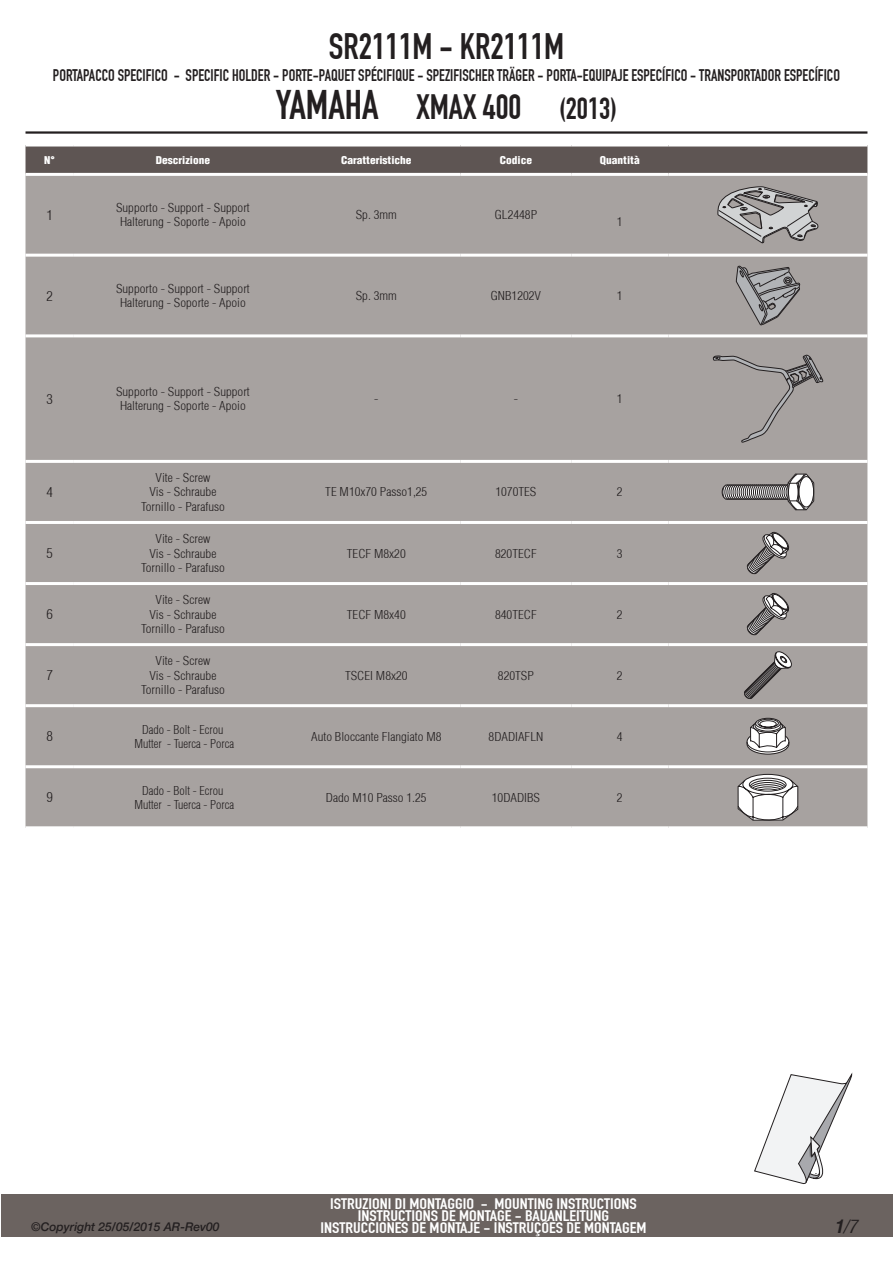
<style>
.page{position:relative;width:893px;height:1263px;background:#fff}
.page>*{position:absolute;margin:0;border:0;box-sizing:border-box;transform-origin:0 0}
.t1{font:36px "DIN Engschrift Alternate";color:#231f20}
.t2{font:34.5px "DIN Engschrift Alternate";color:#231f20}
.t3{font:italic condensed 18px "Helvetica";color:#231f20}
.t4{font:16.5px "DIN Engschrift Alternate";color:#231f20;scale:.95 1}
.t5{font:15px/12px "DIN Engschrift Alternate";color:#fff;text-align:center;scale:1.2 1}
.t6{font:300 condensed 13.5px "Helvetica";color:#231f20;scale:1.08 1}
.t7{font:300 condensed 12px "Helvetica";color:#231f20;scale:1.08 1}
.t8{font:300 condensed 12px "Helvetica";color:#231f20}
.t9{font:italic 500 12px "Helvetica Neue";color:#231f20}
.t10{font:900 condensed 10.5px "Helvetica";color:#fff;scale:1.08 1}
.s1{font-size:40.5px}
.s2{font-size:30px}
.s3{font-weight:700}
</style>
<div class="page">
<div style="left:1px;top:1194px;width:891px;height:43px;background:#6b6360"></div>
<hr style="left:26px;top:131px;width:841px;height:3px;background:#231f20">
<div style="left:26px;top:147px;width:841px;height:26px;background:#5e5553"></div>
<div style="left:26px;top:176px;width:841px;height:650px;background:#a7a2a0"></div>
<hr style="left:26px;top:254px;width:48px;height:3px;background:#fff">
<hr style="left:74px;top:254px;width:218px;height:3px;background:#fff">
<hr style="left:292px;top:254px;width:169px;height:3px;background:#fff">
<hr style="left:461px;top:254px;width:110px;height:3px;background:#fff">
<hr style="left:571px;top:254px;width:97px;height:3px;background:#fff">
<hr style="left:26px;top:334px;width:48px;height:3px;background:#fff">
<hr style="left:74px;top:334px;width:218px;height:3px;background:#fff">
<hr style="left:292px;top:334px;width:169px;height:3px;background:#fff">
<hr style="left:461px;top:334px;width:110px;height:3px;background:#fff">
<hr style="left:571px;top:334px;width:97px;height:3px;background:#fff">
<hr style="left:26px;top:460px;width:48px;height:3px;background:#fff">
<hr style="left:74px;top:460px;width:218px;height:3px;background:#fff">
<hr style="left:292px;top:460px;width:169px;height:3px;background:#fff">
<hr style="left:461px;top:460px;width:110px;height:3px;background:#fff">
<hr style="left:571px;top:460px;width:97px;height:3px;background:#fff">
<hr style="left:26px;top:521px;width:48px;height:3px;background:#fff">
<hr style="left:74px;top:521px;width:218px;height:3px;background:#fff">
<hr style="left:292px;top:521px;width:169px;height:3px;background:#fff">
<hr style="left:461px;top:521px;width:110px;height:3px;background:#fff">
<hr style="left:571px;top:521px;width:97px;height:3px;background:#fff">
<hr style="left:26px;top:582px;width:48px;height:3px;background:#fff">
<hr style="left:74px;top:582px;width:218px;height:3px;background:#fff">
<hr style="left:292px;top:582px;width:169px;height:3px;background:#fff">
<hr style="left:461px;top:582px;width:110px;height:3px;background:#fff">
<hr style="left:571px;top:582px;width:97px;height:3px;background:#fff">
<hr style="left:26px;top:643px;width:48px;height:3px;background:#fff">
<hr style="left:74px;top:643px;width:218px;height:3px;background:#fff">
<hr style="left:292px;top:643px;width:169px;height:3px;background:#fff">
<hr style="left:461px;top:643px;width:110px;height:3px;background:#fff">
<hr style="left:571px;top:643px;width:97px;height:3px;background:#fff">
<hr style="left:26px;top:704px;width:48px;height:3px;background:#fff">
<hr style="left:74px;top:704px;width:218px;height:3px;background:#fff">
<hr style="left:292px;top:704px;width:169px;height:3px;background:#fff">
<hr style="left:461px;top:704px;width:110px;height:3px;background:#fff">
<hr style="left:571px;top:704px;width:97px;height:3px;background:#fff">
<hr style="left:668px;top:704px;width:199px;height:3px;background:#fff">
<hr style="left:26px;top:765px;width:48px;height:3px;background:#fff">
<hr style="left:74px;top:765px;width:218px;height:3px;background:#fff">
<hr style="left:292px;top:765px;width:169px;height:3px;background:#fff">
<hr style="left:461px;top:765px;width:110px;height:3px;background:#fff">
<hr style="left:571px;top:765px;width:97px;height:3px;background:#fff">
<hr style="left:668px;top:765px;width:199px;height:3px;background:#fff">
<hr style="left:668px;top:521px;width:199px;height:3px;background:#fff">
<hr style="left:668px;top:582px;width:199px;height:3px;background:#fff">
<hr style="left:668px;top:643px;width:199px;height:3px;background:#fff">
<hr style="left:668px;top:254px;width:199px;height:3px;background:#fff">
<hr style="left:668px;top:334px;width:199px;height:3px;background:#fff">
<hr style="left:668px;top:460px;width:199px;height:3px;background:#fff">
<svg style="left:717px;top:186px;width:102px;height:57px;background:#a09e9e"></svg>
<svg style="left:736px;top:266px;width:64px;height:59px;background:#939192"></svg>
<svg style="left:713px;top:355px;width:110px;height:88px;background:#9e9998"></svg>
<svg style="left:722px;top:473px;width:93px;height:38px;background:#9d9a99"></svg>
<svg style="left:746px;top:532px;width:43px;height:43px;background:#959190"></svg>
<svg style="left:746px;top:593px;width:43px;height:44px;background:#959191"></svg>
<svg style="left:744px;top:651px;width:49px;height:49px;background:#938e8d"></svg>
<svg style="left:746px;top:718px;width:43px;height:37px"></svg>
<svg style="left:737px;top:774px;width:62px;height:50px"></svg>
<svg style="left:754px;top:1074px;width:98px;height:110px"></svg>
<h1 class="t1" style="left:329px;top:25px;width:237px">SR2111M - KR2111M</h1>
<h3 class="t4" style="left:53px;top:65px;width:830px">PORTAPACCO SPECIFICO - SPECIFIC HOLDER - PORTE-PAQUET SPÉCIFIQUE - SPEZIFISCHER TRÄGER - PORTA-EQUIPAJE ESPECÍFICO - TRANSPORTADOR ESPECÍFICO</h3>
<h2 class="t2" style="left:276px;top:87px;width:342px"><span class="s1">YAMAHA</span> XMAX 400 <span class="s2">(2013)</span></h2>
<p class="t10" style="left:44px;top:153px;width:12px">N°</p>
<p class="t10" style="left:156px;top:153px;width:52px">Descrizione</p>
<p class="t10" style="left:341px;top:153px;width:67px">Caratteristiche</p>
<p class="t10" style="left:500px;top:153px;width:31px">Codice</p>
<p class="t10" style="left:600px;top:153px;width:38px">Quantità</p>
<p class="t6" style="left:46px;top:206px;width:7px">1</p>
<p class="t7" style="left:116px;top:200px;width:125px">Supporto - Support - Support</p>
<p class="t7" style="left:120px;top:215px;width:118px">Halterung - Soporte - Apoio</p>
<p class="t7" style="left:356px;top:207px;width:39px">Sp. 3mm</p>
<p class="t7" style="left:495px;top:207px;width:41px">GL2448P</p>
<p class="t7" style="left:617px;top:215px;width:7px">1</p>
<p class="t6" style="left:46px;top:287px;width:7px">2</p>
<p class="t7" style="left:116px;top:281px;width:125px">Supporto - Support - Support</p>
<p class="t7" style="left:120px;top:295px;width:118px">Halterung - Soporte - Apoio</p>
<p class="t7" style="left:356px;top:288px;width:39px">Sp. 3mm</p>
<p class="t7" style="left:491px;top:288px;width:48px">GNB1202V</p>
<p class="t7" style="left:617px;top:288px;width:7px">1</p>
<p class="t6" style="left:46px;top:390px;width:7px">3</p>
<p class="t7" style="left:116px;top:384px;width:125px">Supporto - Support - Support</p>
<p class="t7" style="left:120px;top:398px;width:118px">Halterung - Soporte - Apoio</p>
<p class="t7" style="left:374px;top:391px;width:5px">-</p>
<p class="t7" style="left:514px;top:391px;width:5px">-</p>
<p class="t7" style="left:617px;top:391px;width:7px">1</p>
<p class="t6" style="left:46px;top:484px;width:7px">4</p>
<p class="t7" style="left:156px;top:470px;width:52px">Vite - Screw</p>
<p class="t7" style="left:149px;top:485px;width:63px">Vis - Schraube</p>
<p class="t7" style="left:141px;top:499px;width:79px">Tornillo - Parafuso</p>
<p class="t7" style="left:325px;top:485px;width:96px">TE M10x70 Passo1,25</p>
<p class="t7" style="left:495px;top:485px;width:39px">1070TES</p>
<p class="t7" style="left:617px;top:485px;width:7px">2</p>
<p class="t6" style="left:46px;top:545px;width:7px">5</p>
<p class="t7" style="left:156px;top:531px;width:52px">Vite - Screw</p>
<p class="t7" style="left:149px;top:546px;width:63px">Vis - Schraube</p>
<p class="t7" style="left:141px;top:560px;width:79px">Tornillo - Parafuso</p>
<p class="t7" style="left:347px;top:546px;width:56px">TECF M8x20</p>
<p class="t7" style="left:495px;top:546px;width:40px">820TECF</p>
<p class="t7" style="left:617px;top:546px;width:7px">3</p>
<p class="t6" style="left:46px;top:606px;width:7px">6</p>
<p class="t7" style="left:156px;top:592px;width:52px">Vite - Screw</p>
<p class="t7" style="left:149px;top:607px;width:63px">Vis - Schraube</p>
<p class="t7" style="left:141px;top:621px;width:79px">Tornillo - Parafuso</p>
<p class="t7" style="left:347px;top:607px;width:56px">TECF M8x40</p>
<p class="t7" style="left:495px;top:607px;width:40px">840TECF</p>
<p class="t7" style="left:617px;top:607px;width:7px">2</p>
<p class="t6" style="left:46px;top:667px;width:7px">7</p>
<p class="t7" style="left:156px;top:653px;width:52px">Vite - Screw</p>
<p class="t7" style="left:149px;top:668px;width:63px">Vis - Schraube</p>
<p class="t7" style="left:141px;top:682px;width:79px">Tornillo - Parafuso</p>
<p class="t7" style="left:345px;top:668px;width:59px">TSCEI M8x20</p>
<p class="t7" style="left:498px;top:668px;width:35px">820TSP</p>
<p class="t7" style="left:617px;top:668px;width:7px">2</p>
<p class="t6" style="left:46px;top:728px;width:7px">8</p>
<p class="t8" style="left:142px;top:722px;width:83px">Dado - Bolt - Ecrou</p>
<p class="t8" style="left:134px;top:736px;width:101px">Mutter - Tuerca - Porca</p>
<p class="t7" style="left:311px;top:729px;width:122px">Auto Bloccante Flangiato M8</p>
<p class="t7" style="left:489px;top:729px;width:52px">8DADIAFLN</p>
<p class="t7" style="left:617px;top:729px;width:7px">4</p>
<p class="t6" style="left:46px;top:789px;width:7px">9</p>
<p class="t8" style="left:142px;top:783px;width:83px">Dado - Bolt - Ecrou</p>
<p class="t8" style="left:134px;top:797px;width:101px">Mutter - Tuerca - Porca</p>
<p class="t7" style="left:326px;top:790px;width:95px">Dado M10 Passo 1.25</p>
<p class="t7" style="left:492px;top:790px;width:46px">10DADIBS</p>
<p class="t7" style="left:617px;top:790px;width:7px">2</p>
<p class="t9" style="left:31px;top:1220px;width:190px">©Copyright 25/05/2015 AR-Rev00</p>
<p class="t5" style="left:320px;top:1197px;width:273px">ISTRUZIONI DI MONTAGGIO - MOUNTING INSTRUCTIONS<br>INSTRUCTIONS DE MONTAGE - BAUANLEITUNG<br>INSTRUCCIONES DE MONTAJE - INSTRUÇÕES DE MONTAGEM</p>
<p class="t3" style="left:834px;top:1215px;width:25px"><span class="s3">1</span>/7</p>
</div>
